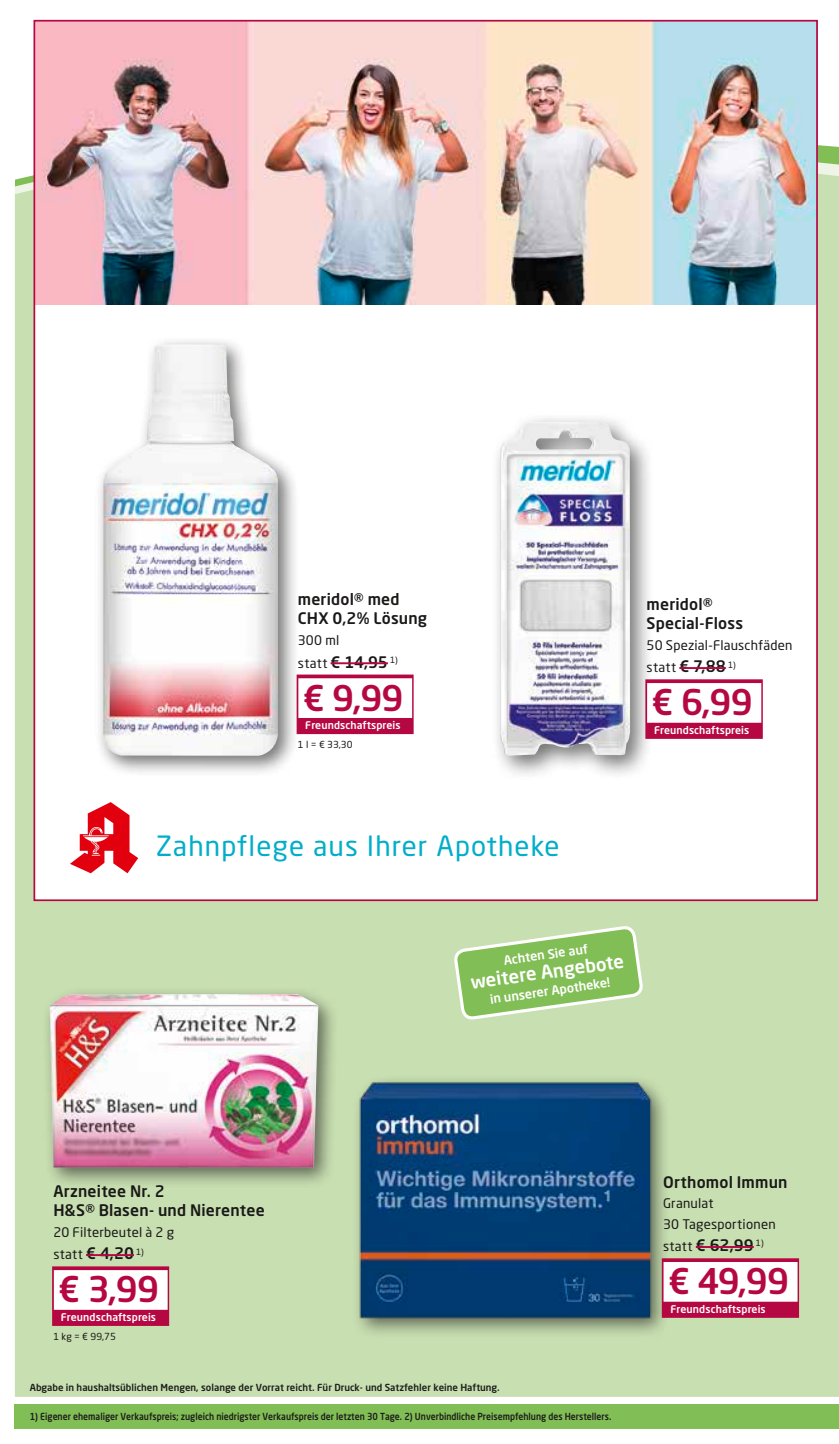
<style>
.page{position:relative;width:839px;height:1444px;background:#fff}
.page>*{position:absolute;margin:0;border:0;box-sizing:border-box;transform-origin:0 0}
._04_Angebotspreis{font:500 35px "Neo Sans Pro";letter-spacing:-.025em;color:#b50843}
.t1{font:27.65px "Neo Sans Pro";letter-spacing:.04em;color:#00aeca}
.t2{font:500 18.38px "Neo Sans Pro";color:#fff}
._01_Artikel{font:500 15.75px/19.2px "Neo Sans Pro";letter-spacing:.01em;color:#1a1918}
._03_statt_Preis{font:500 15.75px "Neo Sans Pro";letter-spacing:-.005em;color:#1a1918}
._02_Text{font:13.12px "Neo Sans Pro";letter-spacing:.015em;color:#1a1918}
._03_statt_Preis-2{font:13.12px "Neo Sans Pro";letter-spacing:.025em;color:#1a1918}
.t3{font:500 12.42px "Neo Sans Pro";color:#fff}
._07_T_Wirberaten{font:500 10.5px "Neo Sans Pro";letter-spacing:.01em;color:#fff}
.t4{font:500 9.62px "Neo Sans Pro";color:#1d1d1b;scale:.9 1}
.t5{font:500 9.62px "Neo Sans Pro";color:#1d1d1b}
._05_Grundpreis{font:9.62px "Neo Sans Pro";color:#1a1918}
.s1{font-weight:400;font-size:13.12px}
.s2{font-weight:500;font-size:15.75px}
</style>
<div class="page">
<div style="left:15px;top:1404px;width:823px;height:25px;background:#82be56"></div>
<div style="left:15px;top:229px;width:823px;height:1167px;background:#c8dfb1"></div>
<svg style="left:15px;top:74px;width:823px;height:152px"></svg>
<div style="left:34px;top:21px;width:782px;height:879px;background:#fff"></div>
<img style="left:36px;top:23px;width:778px;height:282px">
<svg style="left:70px;top:802px;width:68px;height:71px"></svg>
<svg style="left:454px;top:926px;width:188px;height:93px;background:#9ecc7b"></svg>
<div style="left:490px;top:412px;width:164px;height:368px;background:#1a1918;opacity:.6"></div>
<img style="left:500px;top:422px;width:130px;height:334px">
<div style="left:645px;top:679px;width:117px;height:60px;background:#b50843"></div>
<div style="left:647px;top:683px;width:114px;height:40px;background:#fff"></div>
<hr style="left:679px;top:667px;width:46px;height:2px;background:#b50843">
<div style="left:94px;top:336px;width:205px;height:441px;background:#1a1918;opacity:.6"></div>
<img style="left:103px;top:344px;width:175px;height:412px">
<div style="left:296px;top:674px;width:117px;height:60px;background:#b50843"></div>
<div style="left:298px;top:678px;width:114px;height:40px;background:#fff"></div>
<hr style="left:330px;top:662px;width:58px;height:2px;background:#b50843">
<div style="left:41px;top:985px;width:298px;height:204px;background:#1a1918;opacity:.6"></div>
<img style="left:50px;top:994px;width:268px;height:174px">
<div style="left:52px;top:1266px;width:117px;height:60px;background:#b50843"></div>
<div style="left:54px;top:1270px;width:114px;height:39px;background:#fff"></div>
<hr style="left:86px;top:1254px;width:48px;height:2px;background:#b50843">
<div style="left:352px;top:1074px;width:318px;height:264px;background:#1a1918;opacity:.6"></div>
<img style="left:347px;top:1071px;width:316px;height:255px">
<div style="left:661px;top:1258px;width:137px;height:59px;background:#b50843"></div>
<div style="left:663px;top:1262px;width:134px;height:39px;background:#fff"></div>
<hr style="left:695px;top:1246px;width:58px;height:2px;background:#b50843">
<p class="_01_Artikel" style="left:298px;top:589px;width:131px">meridol® med<br>CHX 0,2% Lösung</p>
<p class="_02_Text" style="left:298px;top:632px;width:43px">300 ml</p>
<p class="_03_statt_Preis" style="left:298px;top:652px;width:101px"><span class="s1">statt</span> € 14,95 <sup>1)</sup></p>
<p class="_04_Angebotspreis" style="left:303px;top:675px;width:102px">€ 9,99</p>
<p class="_07_T_Wirberaten" style="left:305px;top:719px;width:97px">Freundschaftspreis</p>
<p class="_05_Grundpreis" style="left:298px;top:738px;width:56px">1 l = € 33,30</p>
<p class="_01_Artikel" style="left:646px;top:594px;width:98px">meridol®<br>Special-Floss</p>
<p class="_02_Text" style="left:646px;top:637px;width:147px">50 Spezial-Flauschfäden</p>
<p class="_03_statt_Preis-2" style="left:646px;top:659px;width:91px">statt <span class="s2">€ 7,88</span> <sup>1)</sup></p>
<p class="_04_Angebotspreis" style="left:651px;top:680px;width:103px">€ 6,99</p>
<p class="_07_T_Wirberaten" style="left:654px;top:723px;width:97px">Freundschaftspreis</p>
<p class="t1" style="left:156px;top:829px;width:405px">Zahnpflege aus Ihrer Apotheke</p>
<p class="t3" style="left:502px;top:952px;width:86px;rotate:-8deg">Achten Sie auf</p>
<p class="t2" style="left:469px;top:971px;width:156px;rotate:-8deg">weitere Angebote</p>
<p class="t3" style="left:489px;top:991px;width:123px;rotate:-8deg">in unserer Apotheke!</p>
<p class="_01_Artikel" style="left:53px;top:1181px;width:113px">Arzneitee Nr. 2</p>
<p class="_01_Artikel" style="left:53px;top:1200px;width:213px">H&amp;S® Blasen- und Nierentee</p>
<p class="_02_Text" style="left:53px;top:1223px;width:122px">20 Filterbeutel à 2 g</p>
<p class="_03_statt_Preis-2" style="left:53px;top:1246px;width:92px">statt <span class="s2">€ 4,20</span> <sup>1)</sup></p>
<p class="_04_Angebotspreis" style="left:58px;top:1267px;width:102px">€ 3,99</p>
<p class="_07_T_Wirberaten" style="left:61px;top:1310px;width:97px">Freundschaftspreis</p>
<p class="_05_Grundpreis" style="left:53px;top:1330px;width:64px">1 kg = € 99,75</p>
<p class="t5" style="left:30px;top:1381px;width:471px">Abgabe in haushaltsüblichen Mengen, solange der Vorrat reicht. Für Druck- und Satzfehler keine Haftung.</p>
<p class="t4" style="left:30px;top:1410px;width:647px">1) Eigener ehemaliger Verkaufspreis; zugleich niedrigster Verkaufspreis der letzten 30 Tage. 2) Unverbindliche Preisempfehlung des Herstellers.</p>
<p class="_01_Artikel" style="left:663px;top:1172px;width:126px">Orthomol Immun</p>
<p class="_02_Text" style="left:663px;top:1195px;width:52px">Granulat</p>
<p class="_02_Text" style="left:663px;top:1215px;width:114px">30 Tagesportionen</p>
<p class="_03_statt_Preis" style="left:663px;top:1235px;width:102px"><span class="s1">statt</span> € 62,99 <sup>1)</sup></p>
<p class="_04_Angebotspreis" style="left:667px;top:1259px;width:123px">€ 49,99</p>
<p class="_07_T_Wirberaten" style="left:670px;top:1302px;width:97px">Freundschaftspreis</p>
</div>
